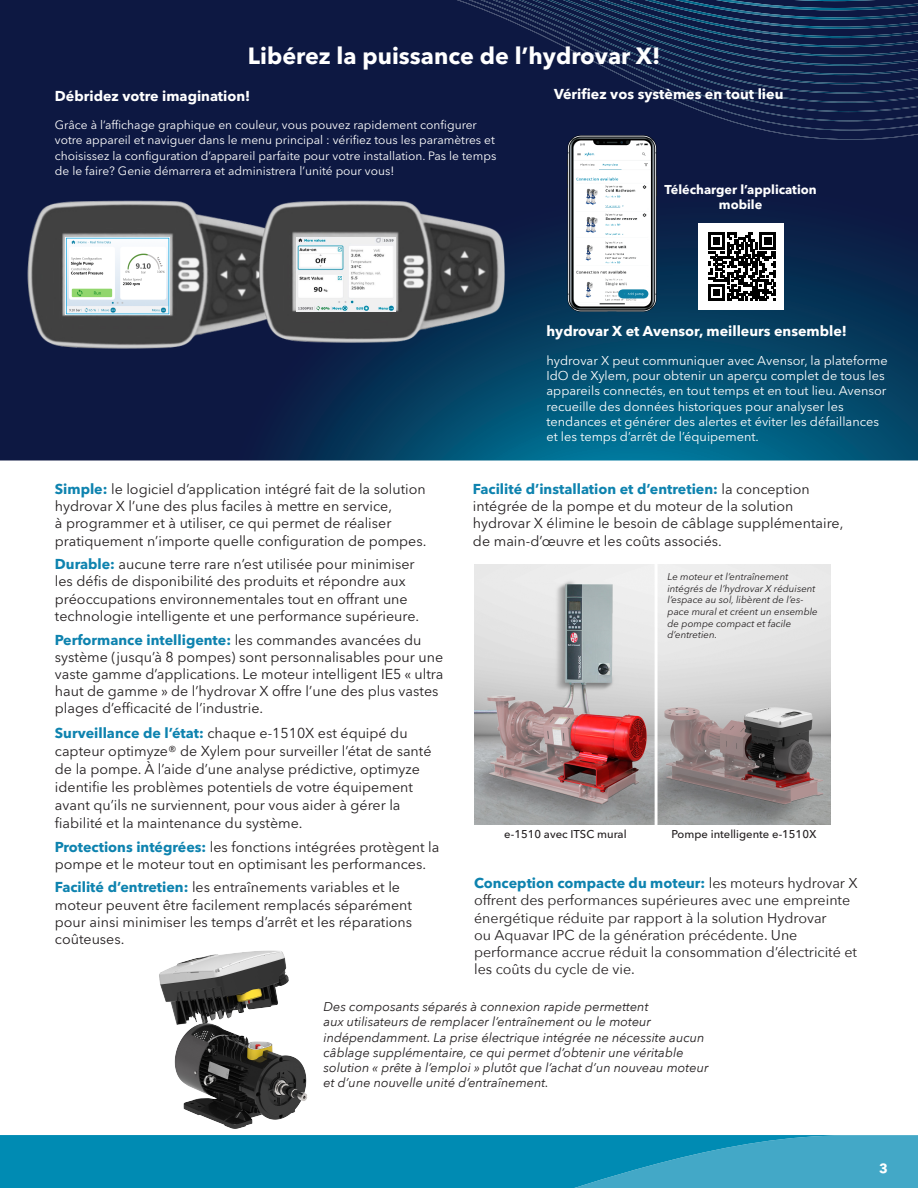
<style>
.page{position:relative;width:918px;height:1188px;background:#fff}
.page>*{position:absolute;margin:0;border:0;box-sizing:border-box;transform-origin:0 0}
.t1{font:700 23.25px "Avenir Next LT Pro";color:#fff}
.t2{font:14.25px/17.1px "Avenir Next LT Pro";color:#231f20}
.t3{font:14.25px/17.1px "Avenir Next";color:#231f20}
.t4{font:700 14.25px "Avenir Next LT Pro";color:#fff}
.t5{font:700 13.5px "Avenir Next";color:#fff}
.t6{font:italic 12.75px/15.3px "Avenir Next";color:#231f20}
.t7{font:12.75px/15.3px "Avenir Next LT Pro";color:#fff}
.t8{font:700 12.75px/15.3px "Avenir Next LT Pro";color:#fff;text-align:center}
.t9{font:12px/15.1px "Avenir Next LT Pro";color:#fff}
.t10{font:500 11.25px "Avenir Next LT Pro";color:#231f20}
.t11{font:italic 9.75px/11.7px "Avenir Next LT Pro";color:#231f20}
.s1{font-weight:700;color:#0e83af}
.s2{font-family:"Avenir Next LT Pro";font-weight:700;color:#0e83af}
</style>
<div class="page">
<svg style="left:0;top:1135px;width:918px;height:53px;background:#1293b8"></svg>
<svg style="left:0;top:0;width:918px;height:460px;background:#092b52"></svg>
<img style="left:322px;top:0;width:32px;height:5px">
<div style="left:354px;top:0;width:103px;height:15px;background:#0d1842"></div>
<img style="left:457px;top:0;width:461px;height:140px">
<div style="left:699px;top:223px;width:85px;height:87px;background:#fff"></div>
<svg style="left:708px;top:233px;width:68px;height:68px"></svg>
<img style="left:0;top:184px;width:291px;height:217px">
<img style="left:65px;top:237px;width:104px;height:78px">
<img style="left:247px;top:194px;width:293px;height:194px">
<img style="left:296px;top:237px;width:99px;height:74px">
<img style="left:567px;top:136px;width:90px;height:176px">
<img style="left:474px;top:564px;width:356px;height:260px">
<img style="left:102px;top:950px;width:267px;height:189px">
<p class="t1" style="left:248px;top:42px;width:414px">Libérez la puissance de l’hydrovar X!</p>
<p class="t4" style="left:55px;top:87px;width:197px">Débridez votre imagination!</p>
<p class="t4" style="left:554px;top:85px;width:231px">Vérifiez vos systèmes en tout lieu</p>
<p class="t9" style="left:55px;top:117px;width:443px">Grâce à l’affichage graphique en couleur, vous pouvez rapidement configurer votre appareil et naviguer dans le menu principal : vérifiez tous les paramètres et choisissez la configuration d’appareil parfaite pour votre installation. Pas le temps de le faire? Genie démarrera et administrera l’unité pour vous!</p>
<p class="t8" style="left:665px;top:182px;width:154px">Télécharger l’application mobile</p>
<p class="t4" style="left:546px;top:322px;width:302px">hydrovar X et Avensor, meilleurs ensemble!</p>
<p class="t7" style="left:546px;top:353px;width:343px">hydrovar X peut communiquer avec Avensor, la plateforme IdO de Xylem, pour obtenir un aperçu complet de tous les appareils connectés, en tout temps et en tout lieu. Avensor recueille des données historiques pour analyser les tendances et générer des alertes et éviter les défaillances et les temps d’arrêt de l’équipement.</p>
<p class="t2" style="left:55px;top:481px;width:373px"><span class="s1">Simple:</span> le logiciel d’application intégré fait de la solution hydrovar X l’une des plus faciles à mettre en service,<br>à programmer et à utiliser, ce qui permet de réaliser pratiquement n’importe quelle configuration de pompes.</p>
<p class="t2" style="left:55px;top:556px;width:366px"><span class="s1">Durable:</span> aucune terre rare n’est utilisée pour minimiser les défis de disponibilité des produits et répondre aux préoccupations environnementales tout en offrant une technologie intelligente et une performance supérieure.</p>
<p class="t2" style="left:55px;top:631px;width:390px"><span class="s1">Performance intelligente:</span> les commandes avancées du système (jusqu’à 8 pompes) sont personnalisables pour une vaste gamme d’applications. Le moteur intelligent IE5 « ultra haut de gamme » de l’hydrovar X offre l’une des plus vastes plages d’efficacité de l’industrie.</p>
<p class="t2" style="left:55px;top:724px;width:378px;line-height:18px"><span class="s1">Surveillance de l’état:</span> chaque e-1510X est équipé du capteur optimyze® de Xylem pour surveiller l’état de santé de la pompe. À l’aide d’une analyse prédictive, optimyze identifie les problèmes potentiels de votre équipement avant qu’ils ne surviennent, pour vous aider à gérer la fiabilité et la maintenance du système.</p>
<p class="t2" style="left:55px;top:838px;width:386px"><span class="s1">Protections intégrées:</span> les fonctions intégrées protègent la pompe et le moteur tout en optimisant les performances.</p>
<p class="t2" style="left:55px;top:879px;width:359px"><span class="s1">Facilité d’entretien:</span> les entraînements variables et le moteur peuvent être facilement remplacés séparément pour ainsi minimiser les temps d’arrêt et les réparations coûteuses.</p>
<p class="t2" style="left:473px;top:481px;width:372px"><span class="s1">Facilité d’installation et d’entretien:</span> la conception intégrée de la pompe et du moteur de la solution hydrovar X élimine le besoin de câblage supplémentaire, de main-d’œuvre et les coûts associés.</p>
<p class="t11" style="left:668px;top:571px;width:152px">Le moteur et l’entraînement intégrés de l’hydrovar X réduisent l’espace au sol, libèrent de l’es&shy;pace mural et créent un ensemble de pompe compact et facile d’entretien.</p>
<p class="t10" style="left:504px;top:828px;width:124px">e-1510 avec ITSC mural</p>
<p class="t10" style="left:672px;top:828px;width:146px">Pompe intelligente e-1510X</p>
<p class="t3" style="left:474px;top:875px;width:385px"><span class="s2">Conception compacte du moteur:</span> les moteurs hydrovar X offrent des performances supérieures avec une empreinte énergétique réduite par rapport à la solution Hydrovar<br>ou Aquavar IPC de la génération précédente. Une performance accrue réduit la consommation d’électricité et les coûts du cycle de vie.</p>
<p class="t6" style="left:324px;top:998px;width:386px">Des composants séparés à connexion rapide permettent<br>aux utilisateurs de remplacer l’entraînement ou le moteur indépendamment. La prise électrique intégrée ne nécessite aucun câblage supplémentaire, ce qui permet d’obtenir une véritable solution « prête à l’emploi » plutôt que l’achat d’un nouveau moteur et d’une nouvelle unité d’entraînement.</p>
<p class="t5" style="left:879px;top:1156px;width:10px">3</p>
</div>
